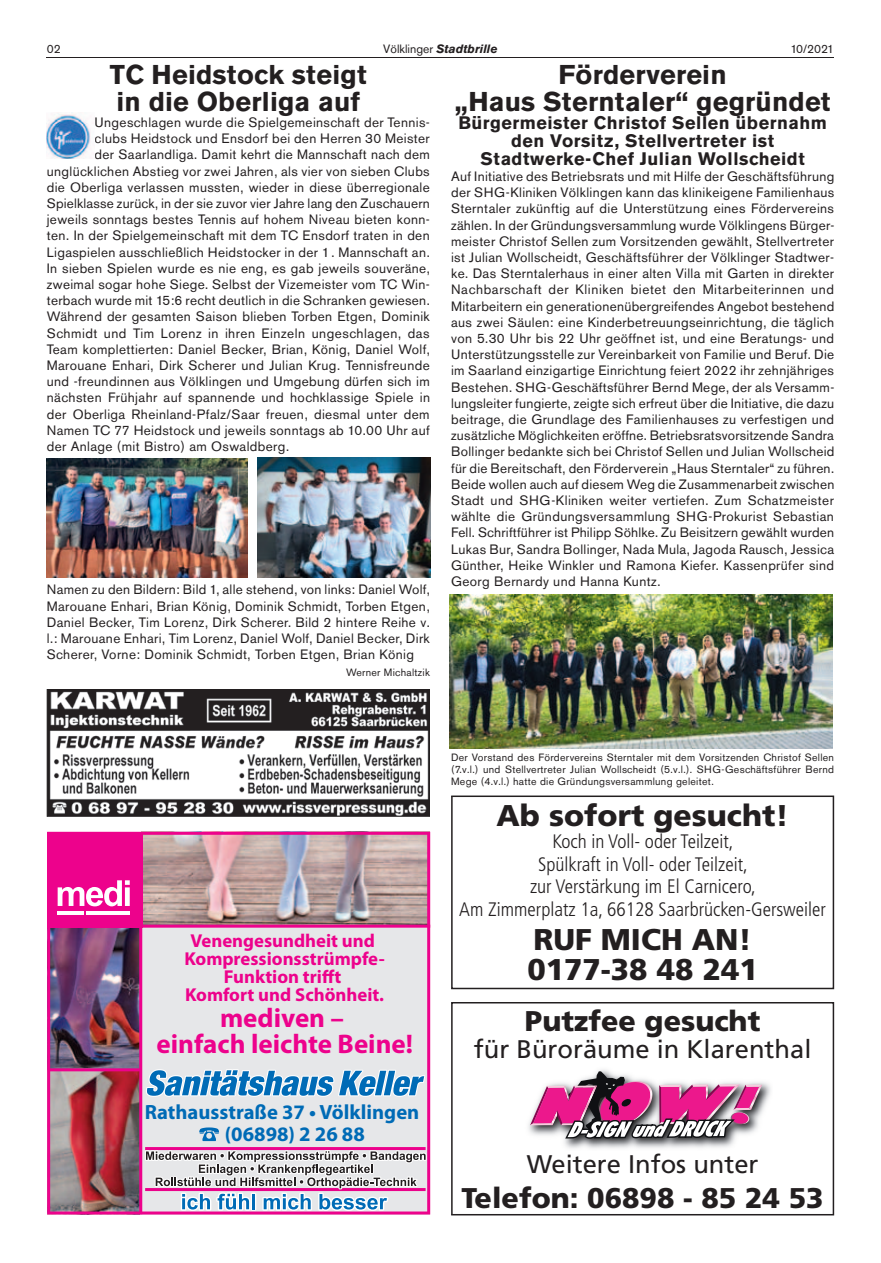
<style>
.page{position:relative;width:881px;height:1263px;background:#fff}
.page>*{position:absolute;margin:0;border:0;box-sizing:border-box;transform-origin:0 0}
.t1{font:900 30px/30px "Frutiger CE";color:#231f20}
.t2{font:900 28.5px "Frutiger CE";color:#231f20}
.t3{font:700 27px/27px "Akzidenz Grotesk BQ";letter-spacing:.005em;color:#231f20}
.t4{font:700 27px/25.5px "Myriad Pro";color:#ed028c;text-align:center}
.t5{font:25.5px "Frutiger CE";color:#231f20}
.t6{font:700 20.7px/21.6px "Myriad Pro";color:#006bb6}
.t7{font:300 condensed 19.5px/22.5px "Frutiger";color:#231f20;text-align:center}
.t8{font:700 18.75px/18px "Myriad Pro";color:#ed028c;text-align:center}
.t9{font:700 18px/18px "Akzidenz Grotesk BQ";letter-spacing:.025em;color:#231f20;text-align:center}
.t10{font:13.5px/16.2px "Akzidenz Grotesk BQ";letter-spacing:.025em;color:#231f20;text-align:justify}
.t11{font:italic 700 12px "Akzidenz Grotesk BQ";color:#231f20}
.t12{font:12px "Akzidenz Grotesk BQ";color:#231f20}
.t13{font:10.5px/12px "Akzidenz Grotesk BQ";letter-spacing:.025em;color:#231f20;text-align:justify}
.s1{font-weight:400;font-style:normal}
</style>
<div class="page">
<hr style="left:47px;top:57px;width:786px;height:1px;background:#231f20">
<img style="left:47px;top:832px;width:383px;height:382px">
<div style="left:47px;top:832px;width:95px;height:96px;background:#ed028c"></div>
<svg style="left:58px;top:880px;width:72px;height:26px"></svg>
<hr style="left:58px;top:911px;width:26px;height:4px;background:#fff">
<hr style="left:86px;top:911px;width:44px;height:4px;background:#fff">
<svg style="left:144px;top:1127px;width:284px;height:86px;background:#cabccd"></svg>
<img style="left:49px;top:691px;width:378px;height:124px">
<div style="left:47px;top:689px;width:382px;height:128px;border:1px solid #231f20"></div>
<svg style="left:451px;top:795px;width:382px;height:194px"></svg>
<svg style="left:451px;top:1002px;width:382px;height:213px"></svg>
<img style="left:523px;top:1064px;width:249px;height:86px">
<svg style="left:530px;top:1071px;width:232px;height:68px"></svg>
<img style="left:47px;top:459px;width:200px;height:119px">
<img style="left:258px;top:458px;width:172px;height:119px">
<img style="left:47px;top:113px;width:45px;height:46px">
<img style="left:449px;top:594px;width:383px;height:155px">
<p class="t12" style="left:47px;top:41px;width:15px">02</p>
<p class="t11" style="left:383px;top:41px;width:116px"><span class="s1">Völklinger</span> Stadtbrille</p>
<p class="t12" style="left:790px;top:41px;width:45px">10/2021</p>
<h3 class="t3" style="left:110px;top:61px;width:258px">TC Heidstock steigt in die Oberliga auf</h3>
<p class="t10" style="left:94px;top:114px;width:336px">Ungeschlagen wurde die Spielgemeinschaft der Tennis-</p>
<p class="t10" style="left:94px;top:130px;width:336px">clubs Heidstock und Ensdorf bei den Herren 30 Meister</p>
<p class="t10" style="left:94px;top:147px;width:336px">der Saarlandliga. Damit kehrt die Mannschaft nach dem</p>
<p class="t10" style="left:47px;top:163px;width:384px">unglücklichen Abstieg vor zwei Jahren, als vier von sieben Clubs</p>
<p class="t10" style="left:47px;top:179px;width:384px">die Oberliga verlassen mussten, wieder in diese überregionale</p>
<p class="t10" style="left:47px;top:195px;width:384px">Spielklasse zurück, in der sie zuvor vier Jahre lang den Zuschauern</p>
<p class="t10" style="left:47px;top:211px;width:384px">jeweils sonntags bestes Tennis auf hohem Niveau bieten konn-</p>
<p class="t10" style="left:47px;top:228px;width:384px">ten. In der Spielgemeinschaft mit dem TC Ensdorf traten in den</p>
<p class="t10" style="left:47px;top:244px;width:384px">Ligaspielen ausschließlich Heidstocker in der 1. Mannschaft an.</p>
<p class="t10" style="left:47px;top:260px;width:384px">In sieben Spielen wurde es nie eng, es gab jeweils souveräne,</p>
<p class="t10" style="left:47px;top:276px;width:384px">zweimal sogar hohe Siege. Selbst der Vizemeister vom TC Win-</p>
<p class="t10" style="left:47px;top:292px;width:384px">terbach wurde mit 15:6 recht deutlich in die Schranken gewiesen.</p>
<p class="t10" style="left:47px;top:309px;width:384px">Während der gesamten Saison blieben Torben Etgen, Dominik</p>
<p class="t10" style="left:47px;top:325px;width:384px">Schmidt und Tim Lorenz in ihren Einzeln ungeschlagen, das</p>
<p class="t10" style="left:47px;top:341px;width:384px">Team komplettierten: Daniel Becker, Brian, König, Daniel Wolf,</p>
<p class="t10" style="left:47px;top:357px;width:384px">Marouane Enhari, Dirk Scherer und Julian Krug. Tennisfreunde</p>
<p class="t10" style="left:47px;top:373px;width:384px">und -freundinnen aus Völklingen und Umgebung dürfen sich im</p>
<p class="t10" style="left:47px;top:390px;width:384px">nächsten Frühjahr auf spannende und hochklassige Spiele in</p>
<p class="t10" style="left:47px;top:406px;width:384px">der Oberliga Rheinland-Pfalz/Saar freuen, diesmal unter dem</p>
<p class="t10" style="left:47px;top:422px;width:384px">Namen TC 77 Heidstock und jeweils sonntags ab 10.00 Uhr auf</p>
<p class="t10" style="left:47px;top:438px;width:244px">der Anlage (mit Bistro) am Oswaldberg.</p>
<p class="t10" style="left:47px;top:582px;width:384px">Namen zu den Bildern: Bild 1, alle stehend, von links: Daniel Wolf, Marouane Enhari, Brian König, Dominik Schmidt, Torben Etgen, Daniel Becker, Tim Lorenz, Dirk Scherer. Bild 2 hintere Reihe v. l.: Marouane Enhari, Tim Lorenz, Daniel Wolf, Daniel Becker, Dirk Scherer, Vorne: Dominik Schmidt, Torben Etgen, Brian König</p>
<p class="t13" style="left:346px;top:666px;width:85px">Werner Michaltzik</p>
<h3 class="t3" style="left:454px;top:61px;width:377px;text-align:center">Förderverein<br>„Haus Sterntaler“ gegründet</h3>
<h3 class="t9" style="left:458px;top:114px;width:370px">Bürgermeister Christof Sellen übernahm den Vorsitz, Stellvertreter ist<br>Stadtwerke-Chef Julian Wollscheidt</h3>
<p class="t10" style="left:451px;top:168px;width:384px">Auf Initiative des Betriebsrats und mit Hilfe der Geschäftsführung der SHG-Kliniken Völklingen kann das klinikeigene Familienhaus Sterntaler zukünftig auf die Unterstützung eines Fördervereins zählen. In der Gründungsversammlung wurde Völklingens Bürger&shy;meister Christof Sellen zum Vorsitzenden gewählt, Stellvertreter ist Julian Wollscheidt, Geschäftsführer der Völklinger Stadtwer&shy;ke. Das Sterntalerhaus in einer alten Villa mit Garten in direkter Nachbarschaft der Kliniken bietet den Mitarbeiterinnen und Mitarbeitern ein generationenübergreifendes Angebot bestehend aus zwei Säulen: eine Kinderbetreuungseinrichtung, die täglich von 5.30 Uhr bis 22 Uhr geöffnet ist, und eine Beratungs- und Unterstützungsstelle zur Vereinbarkeit von Familie und Beruf. Die im Saarland einzigartige Einrichtung feiert 2022 ihr zehnjähriges Bestehen. SHG-Geschäftsführer Bernd Mege, der als Versamm&shy;lungsleiter fungierte, zeigte sich erfreut über die Initiative, die dazu beitrage, die Grundlage des Familienhauses zu verfestigen und zusätzliche Möglichkeiten eröffne. Betriebsratsvorsitzende Sandra Bollinger bedankte sich bei Christof Sellen und Julian Wollscheid für die Bereitschaft, den Förderverein „Haus Sterntaler“ zu führen.<br>Beide wollen auch auf diesem Weg die Zusammenarbeit zwischen Stadt und SHG-Kliniken weiter vertiefen. Zum Schatzmeister wählte die Gründungsversammlung SHG-Prokurist Sebastian Fell. Schriftführer ist Philipp Söhlke. Zu Beisitzern gewählt wurden Lukas Bur, Sandra Bollinger, Nada Mula, Jagoda Rausch, Jessica Günther, Heike Winkler und Ramona Kiefer. Kassenprüfer sind Georg Bernardy und Hanna Kuntz.</p>
<h3 class="t8" style="left:184px;top:931px;width:202px">Venengesundheit und<br>Kompressionsstrümpfe-<br>Funktion trifft<br>Komfort und Schönheit.</h3>
<h3 class="t4" style="left:156px;top:1005px;width:258px">mediven –<br>einfach leichte Beine!</h3>
<h3 class="t6" style="left:225px;top:1102px;width:196px;text-indent:-80px">Rathausstraße 37 • Völklingen (06898) 2 26 88</h3>
<p class="t13" style="left:451px;top:751px;width:384px">Der Vorstand des Fördervereins Sterntaler mit dem Vorsitzenden Christof Sellen (7.v.l.) und Stellvertreter Julian Wollscheidt (5.v.l.). SHG-Geschäftsführer Bernd Mege (4.v.l.) hatte die Gründungsversammlung geleitet.</p>
<h1 class="t1" style="left:496px;top:800px;width:293px">Ab sofort gesucht!</h1>
<h3 class="t7" style="left:459px;top:830px;width:368px">Koch in Voll- oder Teilzeit,<br>Spülkraft in Voll- oder Teilzeit,<br>zur Verstärkung im El Carnicero,<br>Am Zimmerplatz 1a, 66128 Saarbrücken-Gersweiler</h3>
<h1 class="t1" style="left:527px;top:925px;width:232px">RUF MICH AN!<br>0177-38 48 241</h1>
<h2 class="t2" style="left:524px;top:1003px;width:237px">Putzfee gesucht</h2>
<h3 class="t5" style="left:473px;top:1034px;width:339px">für Büroräume in Klarenthal</h3>
<h3 class="t5" style="left:526px;top:1149px;width:233px">Weitere Infos unter</h3>
<h2 class="t2" style="left:461px;top:1180px;width:363px">Telefon: 06898 - 85 24 53</h2>
</div>
